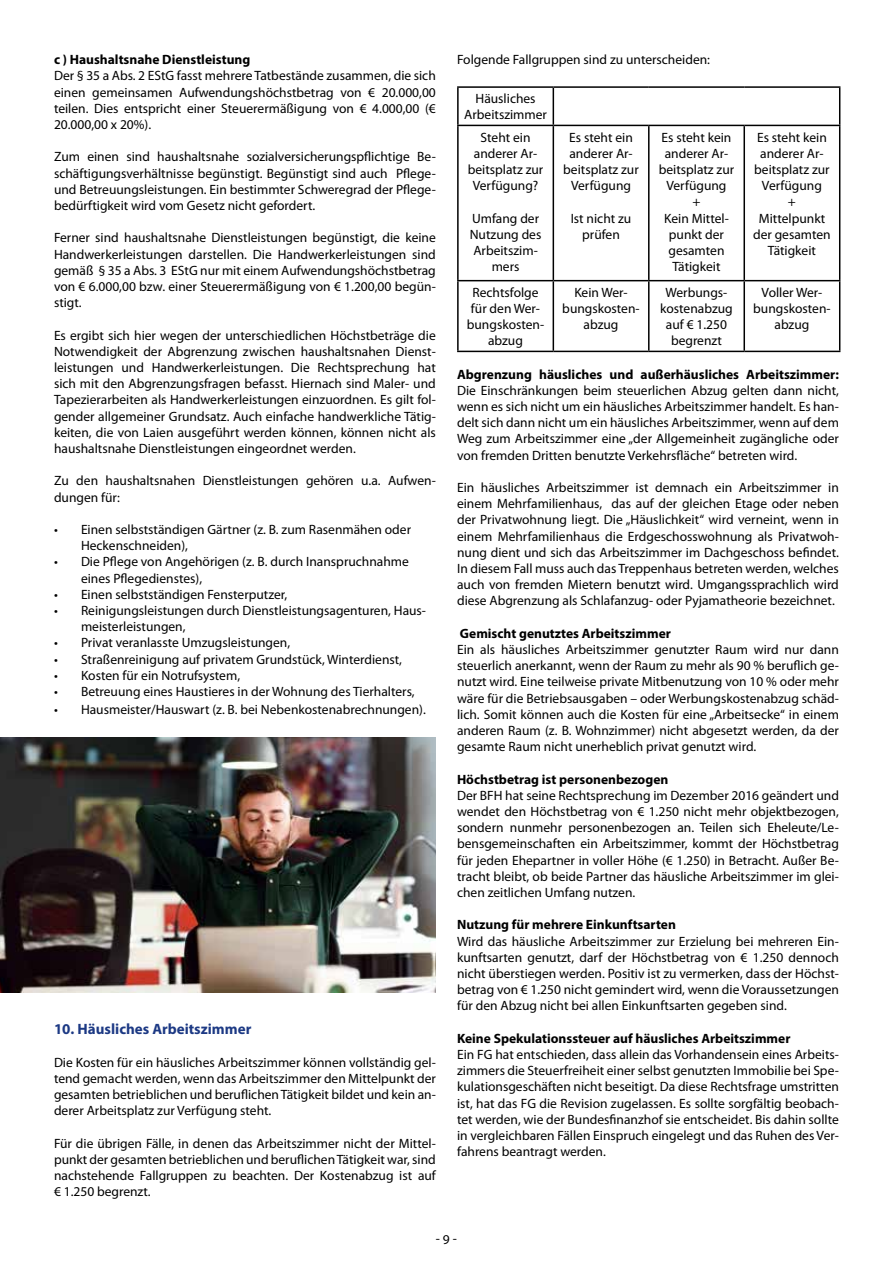
<style>
.page{position:relative;width:893px;height:1263px;background:#fff}
.page>*{position:absolute;margin:0;border:0;box-sizing:border-box;transform-origin:0 0}
.t1{font:700 15px "Myriad Pro";color:#1c3984}
.t2{font:13.5px/16.2px "Myriad Pro";color:#000;text-align:justify}
.t3{font:700 13.5px "Myriad Pro";color:#000}
</style>
<div class="page">
<img style="left:0;top:738px;width:436px;height:255px">
<hr style="left:457px;top:86px;width:96px;height:2px;background:#000">
<hr style="left:457px;top:88px;width:2px;height:37px;background:#000">
<hr style="left:553px;top:86px;width:96px;height:2px;background:#000">
<hr style="left:553px;top:88px;width:1px;height:37px;background:#000">
<hr style="left:649px;top:86px;width:95px;height:2px;background:#000">
<hr style="left:744px;top:86px;width:96px;height:2px;background:#000">
<hr style="left:839px;top:88px;width:1px;height:37px;background:#000">
<hr style="left:457px;top:125px;width:96px;height:1px;background:#000">
<hr style="left:457px;top:126px;width:2px;height:154px;background:#000">
<hr style="left:553px;top:125px;width:96px;height:1px;background:#000">
<hr style="left:553px;top:126px;width:1px;height:154px;background:#000">
<hr style="left:649px;top:125px;width:95px;height:1px;background:#000">
<hr style="left:648px;top:126px;width:2px;height:154px;background:#000">
<hr style="left:744px;top:125px;width:96px;height:1px;background:#000">
<hr style="left:743px;top:126px;width:2px;height:154px;background:#000">
<hr style="left:839px;top:126px;width:1px;height:154px;background:#000">
<hr style="left:457px;top:280px;width:96px;height:1px;background:#000">
<hr style="left:457px;top:281px;width:2px;height:70px;background:#000">
<hr style="left:553px;top:280px;width:96px;height:1px;background:#000">
<hr style="left:553px;top:281px;width:1px;height:70px;background:#000">
<hr style="left:649px;top:280px;width:95px;height:1px;background:#000">
<hr style="left:648px;top:281px;width:2px;height:70px;background:#000">
<hr style="left:744px;top:280px;width:96px;height:1px;background:#000">
<hr style="left:743px;top:281px;width:2px;height:70px;background:#000">
<hr style="left:839px;top:281px;width:1px;height:70px;background:#000">
<hr style="left:457px;top:351px;width:96px;height:1px;background:#000">
<hr style="left:553px;top:351px;width:96px;height:1px;background:#000">
<hr style="left:649px;top:351px;width:95px;height:1px;background:#000">
<hr style="left:744px;top:351px;width:96px;height:1px;background:#000">
<p class="t3" style="left:54px;top:51px;width:198px">c ) Haushaltsnahe Dienstleistung</p>
<p class="t2" style="left:54px;top:67px;width:383px">Der § 35 a Abs. 2 EStG fasst mehrere Tatbestände zusammen, die sich einen gemeinsamen Aufwendungshöchstbetrag von € 20.000,00 teilen. Dies entspricht einer Steuerermäßigung von € 4.000,00 (€ 20.000,00 x 20%).</p>
<p class="t2" style="left:54px;top:148px;width:383px">Zum einen sind haushaltsnahe sozialversicherungspflichtige Be&shy;schäftigungsverhältnisse begünstigt. Begünstigt sind auch Pflege&shy;und Betreuungsleistungen. Ein bestimmter Schweregrad der Pflege&shy;bedürftigkeit wird vom Gesetz nicht gefordert.</p>
<p class="t2" style="left:54px;top:229px;width:383px">Ferner sind haushaltsnahe Dienstleistungen begünstigt, die keine Handwerkerleistungen darstellen. Die Handwerkerleistungen sind gemäß § 35 a Abs. 3 EStG nur mit einem Aufwendungshöchstbetrag von € 6.000,00 bzw. einer Steuerermäßigung von € 1.200,00 begün&shy;stigt.</p>
<p class="t2" style="left:54px;top:327px;width:383px">Es ergibt sich hier wegen der unterschiedlichen Höchstbeträge die Notwendigkeit der Abgrenzung zwischen haushaltsnahen Dienst&shy;leistungen und Handwerkerleistungen. Die Rechtsprechung hat sich mit den Abgrenzungsfragen befasst. Hiernach sind Maler- und Tapezierarbeiten als Handwerkerleistungen einzuordnen. Es gilt fol&shy;gender allgemeiner Grundsatz. Auch einfache handwerkliche Tätig&shy;keiten, die von Laien ausgeführt werden können, können nicht als haushaltsnahe Dienstleistungen eingeordnet werden.</p>
<p class="t2" style="left:54px;top:472px;width:383px">Zu den haushaltsnahen Dienstleistungen gehören u.a. Aufwen&shy;dungen für:</p>
<p class="t2" style="left:81px;top:521px;width:332px;text-indent:-27px">• Einen selbstständigen Gärtner (z. B. zum Rasenmähen oder<br>Heckenschneiden),</p>
<p class="t2" style="left:81px;top:553px;width:329px;text-indent:-27px">• Die Pflege von Angehörigen (z. B. durch Inanspruchnahme eines Pflegedienstes),</p>
<p class="t2" style="left:54px;top:586px;width:235px">• Einen selbstständigen Fensterputzer,</p>
<p class="t2" style="left:81px;top:602px;width:347px;text-indent:-27px">• Reinigungsleistungen durch Dienstleistungsagenturen, Haus&shy;meisterleistungen,</p>
<p class="t2" style="left:54px;top:634px;width:238px">• Privat veranlasste Umzugsleistungen,</p>
<p class="t2" style="left:54px;top:651px;width:350px">• Straßenreinigung auf privatem Grundstück, Winterdienst,</p>
<p class="t2" style="left:54px;top:667px;width:188px">• Kosten für ein Notrufsystem,</p>
<p class="t2" style="left:54px;top:683px;width:362px">• Betreuung eines Haustieres in der Wohnung des Tierhalters,</p>
<p class="t2" style="left:54px;top:701px;width:373px">• Hausmeister/Hauswart (z. B. bei Nebenkostenabrechnungen).</p>
<p class="t1" style="left:54px;top:1019px;width:199px">10. Häusliches Arbeitszimmer</p>
<p class="t2" style="left:54px;top:1054px;width:383px">Die Kosten für ein häusliches Arbeitszimmer können vollständig gel&shy;tend gemacht werden, wenn das Arbeitszimmer den Mittelpunkt der gesamten betrieblichen und beruflichen Tätigkeit bildet und kein an&shy;derer Arbeitsplatz zur Verfügung steht.</p>
<p class="t2" style="left:54px;top:1135px;width:383px">Für die übrigen Fälle, in denen das Arbeitszimmer nicht der Mittel&shy;punkt der gesamten betrieblichen und beruflichen Tätigkeit war, sind nachstehende Fallgruppen zu beachten. Der Kostenabzug ist auf € 1.250 begrenzt.</p>
<p class="t2" style="left:457px;top:51px;width:254px">Folgende Fallgruppen sind zu unterscheiden:</p>
<p class="t2" style="left:464px;top:90px;width:84px;text-align:center">Häusliches<br>Arbeitszimmer</p>
<p class="t2" style="left:468px;top:129px;width:77px;text-align:center">Steht ein anderer Ar&shy;beitsplatz zur<br>Verfügung?</p>
<p class="t2" style="left:470px;top:210px;width:73px;text-align:center">Umfang der<br>Nutzung des<br>Arbeitszim&shy;mers</p>
<p class="t2" style="left:659px;top:129px;width:77px;text-align:center">Es steht kein anderer Ar&shy;beitsplatz zur<br>Verfügung<br>+<br>Kein Mittel&shy;punkt der gesamten<br>Tätigkeit</p>
<p class="t2" style="left:753px;top:129px;width:79px;text-align:center">Es steht kein anderer Ar&shy;beitsplatz zur<br>Verfügung<br>+<br>Mittelpunkt der gesamten<br>Tätigkeit</p>
<p class="t2" style="left:563px;top:129px;width:77px;text-align:center">Es steht ein anderer Ar&shy;beitsplatz zur<br>Verfügung</p>
<p class="t2" style="left:571px;top:210px;width:62px;text-align:center">Ist nicht zu prüfen</p>
<p class="t2" style="left:467px;top:284px;width:79px;text-align:center">Rechtsfolge für den Wer&shy;bungskosten&shy;abzug</p>
<p class="t2" style="left:562px;top:284px;width:79px;text-align:center">Kein Wer&shy;bungskosten&shy;abzug</p>
<p class="t2" style="left:660px;top:284px;width:74px;text-align:center">Werbungs&shy;kostenabzug auf € 1.250 begrenzt</p>
<p class="t2" style="left:753px;top:284px;width:79px;text-align:center">Voller Wer&shy;bungskosten&shy;abzug</p>
<p class="t3" style="left:457px;top:365px;width:383px">Abgrenzung häusliches und außerhäusliches Arbeitszimmer:</p>
<p class="t2" style="left:457px;top:382px;width:383px">Die Einschränkungen beim steuerlichen Abzug gelten dann nicht, wenn es sich nicht um ein häusliches Arbeitszimmer handelt. Es han&shy;delt sich dann nicht um ein häusliches Arbeitszimmer, wenn auf dem Weg zum Arbeitszimmer eine „der Allgemeinheit zugängliche oder von fremden Dritten benutzte Verkehrsfläche“ betreten wird.</p>
<p class="t2" style="left:457px;top:479px;width:383px">Ein häusliches Arbeitszimmer ist demnach ein Arbeitszimmer in einem Mehrfamilienhaus, das auf der gleichen Etage oder neben der Privatwohnung liegt. Die „Häuslichkeit“ wird verneint, wenn in einem Mehrfamilienhaus die Erdgeschosswohnung als Privatwoh&shy;nung dient und sich das Arbeitszimmer im Dachgeschoss befindet.<br>In diesem Fall muss auch das Treppenhaus betreten werden, welches auch von fremden Mietern benutzt wird. Umgangssprachlich wird diese Abgrenzung als Schlafanzug- oder Pyjamatheorie bezeichnet.</p>
<p class="t3" style="left:460px;top:624px;width:213px">Gemischt genutztes Arbeitszimmer</p>
<p class="t2" style="left:457px;top:641px;width:383px">Ein als häusliches Arbeitszimmer genutzter Raum wird nur dann steuerlich anerkannt, wenn der Raum zu mehr als 90 % beruflich ge&shy;nutzt wird. Eine teilweise private Mitbenutzung von 10 % oder mehr wäre für die Betriebsausgaben – oder Werbungskostenabzug schäd&shy;lich. Somit können auch die Kosten für eine „Arbeitsecke“ in einem anderen Raum (z. B. Wohnzimmer) nicht abgesetzt werden, da der gesamte Raum nicht unerheblich privat genutzt wird.</p>
<p class="t3" style="left:457px;top:770px;width:213px">Höchstbetrag ist personenbezogen</p>
<p class="t2" style="left:457px;top:787px;width:383px">Der BFH hat seine Rechtsprechung im Dezember 2016 geändert und wendet den Höchstbetrag von € 1.250 nicht mehr objektbezogen, sondern nunmehr personenbezogen an. Teilen sich Eheleute/Le&shy;bensgemeinschaften ein Arbeitszimmer, kommt der Höchstbetrag für jeden Ehepartner in voller Höhe (€ 1.250) in Betracht. Außer Be&shy;tracht bleibt, ob beide Partner das häusliche Arbeitszimmer im glei&shy;chen zeitlichen Umfang nutzen.</p>
<p class="t3" style="left:457px;top:916px;width:220px">Nutzung für mehrere Einkunftsarten</p>
<p class="t2" style="left:457px;top:933px;width:383px">Wird das häusliche Arbeitszimmer zur Erzielung bei mehreren Ein&shy;kunftsarten genutzt, darf der Höchstbetrag von € 1.250 dennoch nicht überstiegen werden. Positiv ist zu vermerken, dass der Höchst&shy;betrag von € 1.250 nicht gemindert wird, wenn die Voraussetzungen für den Abzug nicht bei allen Einkunftsarten gegeben sind.</p>
<p class="t3" style="left:457px;top:1029px;width:335px">Keine Spekulationssteuer auf häusliches Arbeitszimmer</p>
<p class="t2" style="left:457px;top:1046px;width:383px">Ein FG hat entschieden, dass allein das Vorhandensein eines Arbeits&shy;zimmers die Steuerfreiheit einer selbst genutzten Immobilie bei Spe&shy;kulationsgeschäften nicht beseitigt. Da diese Rechtsfrage umstritten ist, hat das FG die Revision zugelassen. Es sollte sorgfältig beobach&shy;tet werden, wie der Bundesfinanzhof sie entscheidet. Bis dahin sollte in vergleichbaren Fällen Einspruch eingelegt und das Ruhen des Ver&shy;fahrens beantragt werden.</p>
<p class="t2" style="left:436px;top:1231px;width:23px">- 9 -</p>
</div>
